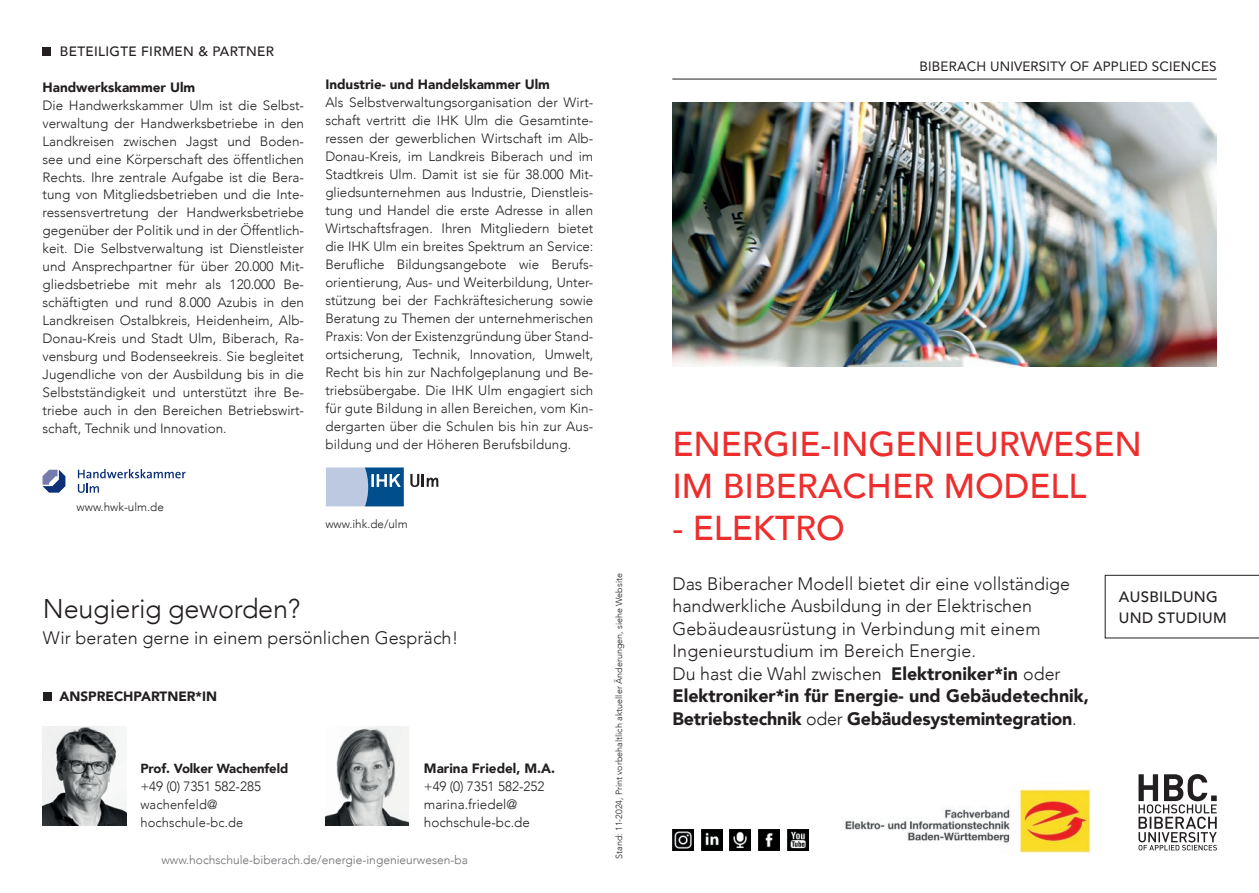
<style>
.page{position:relative;width:1259px;height:893px;background:#fff}
.page>*{position:absolute;margin:0;border:0;box-sizing:border-box;transform-origin:0 0}
.t1{font:500 34.5px/42px "Avenir";color:#ee2d2d}
.t2{font:300 27px "Avenir";letter-spacing:-.01em;color:#231f20}
.t3{font:300 18px/22.5px "Avenir";color:#231f20}
.t4{font:500 15px/21px "Avenir";letter-spacing:.02em;color:#231f20}
.t5{font:300 13.5px/18px "Avenir";color:#231f20;text-align:justify}
.t6{font:900 13.5px "Avenir";color:#231f20}
.t7{font:13.5px "Avenir";letter-spacing:.01em;color:#231f20}
.t8{font:500 13.5px "Avenir";letter-spacing:.025em;color:#231f20}
.t9{font:300 13.2px/18px "Avenir";letter-spacing:.01em;color:#231f20}
.t10{font:900 13.2px "Avenir";letter-spacing:-.01em;color:#231f20}
.t11{font:300 12px "Avenir";color:#6c6d70}
.t12{font:300 11.7px "Avenir";color:#231f20}
.t13{font:300 9px "Avenir";color:#231f20}
.s1{font-weight:900}
</style>
<div class="page">
<div style="left:43px;top:47px;width:8px;height:9px;background:#231f20"></div>
<svg style="left:326px;top:467px;width:78px;height:39px;background:#759bc0"></svg>
<svg style="left:410px;top:474px;width:28px;height:13px"></svg>
<svg style="left:43px;top:470px;width:22px;height:23px"></svg>
<svg style="left:78px;top:469px;width:107px;height:24px"></svg>
<div style="left:43px;top:692px;width:9px;height:8px;background:#231f20"></div>
<img style="left:43px;top:726px;width:83px;height:99px">
<img style="left:325px;top:726px;width:84px;height:99px">
<hr style="left:672px;top:79px;width:544px;height:1px;background:#231f20">
<img style="left:672px;top:103px;width:544px;height:263px">
<svg style="left:1138px;top:774px;width:79px;height:76px"></svg>
<img style="left:672px;top:829px;width:22px;height:21px">
<img style="left:701px;top:829px;width:21px;height:21px">
<img style="left:729px;top:829px;width:22px;height:21px">
<img style="left:758px;top:829px;width:22px;height:21px">
<img style="left:787px;top:829px;width:21px;height:21px">
<svg style="left:1104px;top:575px;width:155px;height:63px"></svg>
<img style="left:845px;top:789px;width:246px;height:64px">
<p class="t8" style="left:60px;top:39px;width:216px">BETEILIGTE FIRMEN &amp; PARTNER</p>
<p class="t6" style="left:43px;top:75px;width:154px">Handwerkskammer Ulm</p>
<p class="t5" style="left:43px;top:96px;width:263px">Die Handwerkskammer Ulm ist die Selbst&shy;verwaltung der Handwerksbetriebe in den Landkreisen zwischen Jagst und Boden&shy;see und eine Körperschaft des öffentlichen Rechts. Ihre zentrale Aufgabe ist die Bera&shy;tung von Mitgliedsbetrieben und die Inte&shy;ressensvertretung der Handwerksbetriebe gegenüber der Politik und in der Öffentlich&shy;keit. Die Selbstverwaltung ist Dienstleister und Ansprechpartner für über 20.000 Mit&shy;gliedsbetriebe mit mehr als 120.000 Be&shy;schäftigten und rund 8.000 Azubis in den Landkreisen Ostalbkreis, Heidenheim, Alb-Donau-Kreis und Stadt Ulm, Biberach, Ra&shy;vensburg und Bodenseekreis. Sie begleitet Jugendliche von der Ausbildung bis in die Selbstständigkeit und unterstützt ihre Be&shy;triebe auch in den Bereichen Betriebswirt&shy;schaft, Technik und Innovation.</p>
<p class="t12" style="left:77px;top:500px;width:89px">www.hwk-ulm.de</p>
<p class="t6" style="left:325px;top:72px;width:226px">Industrie- und Handelskammer Ulm</p>
<p class="t5" style="left:325px;top:93px;width:269px">Als Selbstverwaltungsorganisation der Wirt&shy;schaft vertritt die IHK Ulm die Gesamtinte&shy;ressen der gewerblichen Wirtschaft im Alb-Donau-Kreis, im Landkreis Biberach und im Stadtkreis Ulm. Damit ist sie für 38.000 Mit&shy;gliedsunternehmen aus Industrie, Dienstleis&shy;tung und Handel die erste Adresse in allen Wirtschaftsfragen. Ihren Mitgliedern bietet die IHK Ulm ein breites Spektrum an Service:<br>Berufliche Bildungsangebote wie Berufs&shy;orientierung, Aus- und Weiterbildung, Unter&shy;stützung bei der Fachkräftesicherung sowie Beratung zu Themen der unternehmerischen Praxis: Von der Existenzgründung über Stand&shy;ortsicherung, Technik, Innovation, Umwelt, Recht bis hin zur Nachfolgeplanung und Be&shy;triebsübergabe. Die IHK Ulm engagiert sich für gute Bildung in allen Bereichen, vom Kin&shy;dergarten über die Schulen bis hin zur Aus&shy;bildung und der Höheren Berufsbildung.</p>
<p class="t12" style="left:325px;top:517px;width:84px">www.ihk.de/ulm</p>
<h2 class="t2" style="left:43px;top:593px;width:259px">Neugierig geworden?</h2>
<h3 class="t3" style="left:43px;top:626px;width:417px">Wir beraten gerne in einem persönlichen Gespräch!</h3>
<p class="t6" style="left:60px;top:684px;width:159px">ANSPRECHPARTNER*IN</p>
<p class="t10" style="left:140px;top:757px;width:149px">Prof. Volker Wachenfeld</p>
<p class="t5" style="left:140px;top:777px;width:122px">+49 (0) 7351 582-285</p>
<p class="t9" style="left:140px;top:795px;width:104px">wachenfeld@ hochschule-bc.de</p>
<p class="t6" style="left:424px;top:756px;width:133px">Marina Friedel, M.A.</p>
<p class="t5" style="left:424px;top:777px;width:122px;text-align:left">+49 (0) 7351 582-252 marina.friedel@ hochschule-bc.de</p>
<p class="t11" style="left:161px;top:853px;width:308px">www.hochschule-biberach.de/energie-ingenieurwesen-ba</p>
<p class="t13" style="left:613px;top:859px;width:287px;rotate:-90deg">Stand: 11-2024, Print vorbehaltlich aktueller Änderungen, siehe Website</p>
<p class="t7" style="left:919px;top:55px;width:299px">BIBERACH UNIVERSITY OF APPLIED SCIENCES</p>
<h1 class="t1" style="left:672px;top:421px;width:471px">ENERGIE-INGENIEURWESEN<br>IM BIBERACHER MODELL</h1>
<h1 class="t1" style="left:672px;top:505px;width:174px">- ELEKTRO</h1>
<p class="t3" style="left:672px;top:572px;width:418px">Das Biberacher Modell bietet dir eine vollständige handwerkliche Ausbildung in der Elektrischen Gebäudeausrüstung in Verbindung mit einem Ingenieurstudium im Bereich Energie.<br>Du hast die Wahl zwischen <span class="s1">Elektroniker*in</span> oder <span class="s1">Elektroniker*in für Energie- und Gebäudetechnik, Betriebstechnik</span> oder <span class="s1">Gebäudesystemintegration</span>.</p>
<p class="t4" style="left:1119px;top:586px;width:109px">AUSBILDUNG<br>UND STUDIUM</p>
</div>
